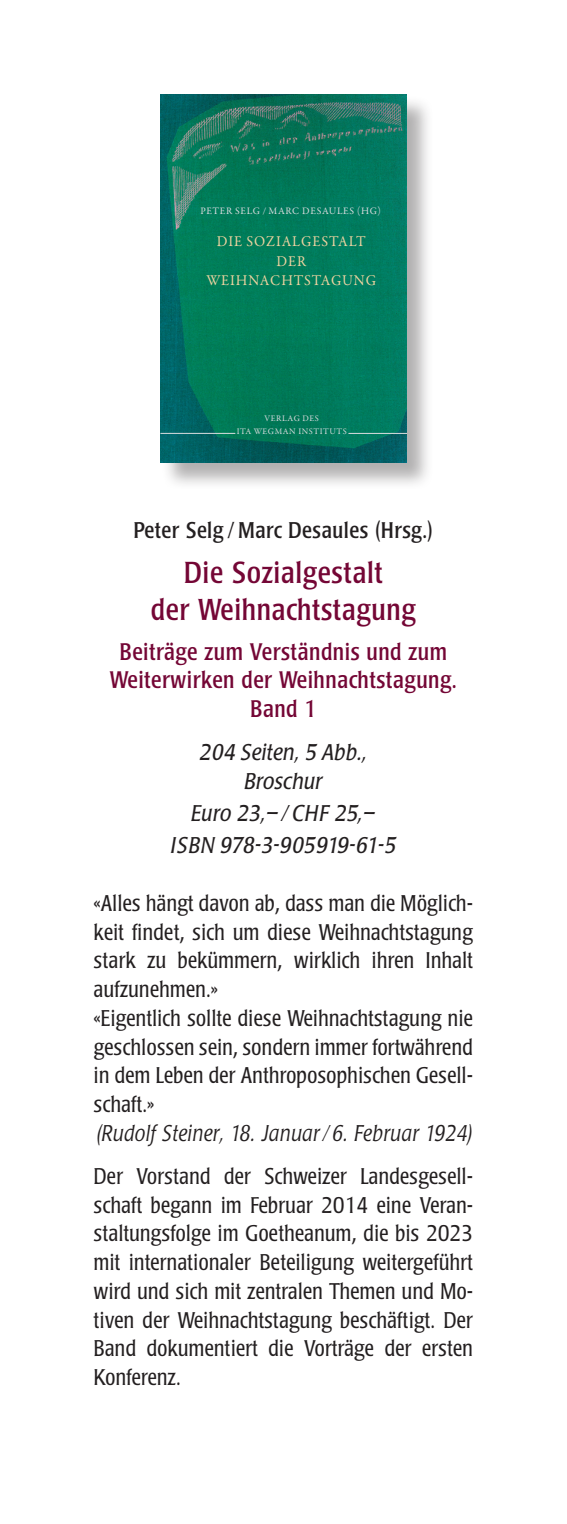
<style>
.page{position:relative;width:567px;height:1524px;background:#fff}
.page>*{position:absolute;margin:0;border:0;box-sizing:border-box;transform-origin:0 0}
.t1{font:condensed 30px/37.5px "Poppl Laudatio";letter-spacing:.02em;color:#740635;text-align:center}
.t2{font:condensed 23.75px/28.8px "Poppl Laudatio";letter-spacing:.02em;color:#740635;text-align:center}
.t3{font:300 condensed 22.5px/28.8px "Poppl Laudatio";letter-spacing:.02em;color:#231f20}
.t4{font:italic 22.5px/28.8px "Poppl Laudatio";letter-spacing:.02em;color:#231f20;text-align:center;scale:.9 1}
.t5{font:italic 300 22.5px "Poppl Laudatio";letter-spacing:.02em;color:#231f20;scale:.86 1}
.t6{font:condensed 22.5px "Poppl Laudatio";letter-spacing:.02em;color:#231f20}
.t7{font:15px/19.2px "Garamond Premr Pro";letter-spacing:.065em;color:#efd3a0;text-align:center;scale:.95 1}
.t8{font:10px "Garamond Premr Pro";letter-spacing:.065em;color:#dcdddf}
.t9{font:8.5px/12.8px "Garamond Premr Pro";letter-spacing:.065em;color:#dcdddf;text-align:center}
</style>
<div class="page">
<div style="left:161px;top:95px;width:273px;height:395px;background:#231f20;opacity:.35"></div>
<img style="left:160px;top:94px;width:246px;height:368px">
<hr style="left:161px;top:433px;width:74px;height:1px;background:#dcdddf">
<hr style="left:349px;top:433px;width:57px;height:1px;background:#dcdddf">
<p class="t8" style="left:200px;top:205px;width:182px">PETER SELG / MARC DESAULES (HG)</p>
<p class="t7" style="left:206px;top:232px;width:180px">DIE SOZIALGESTALT<br>DER<br>WEIHNACHTSTAGUNG</p>
<p class="t9" style="left:237px;top:412px;width:111px">VERLAG DES<br>ITA WEGMAN INSTITUTS</p>
<p class="t6" style="left:133px;top:518px;width:301px">Peter Selg / Marc Desaules (Hrsg.)</p>
<h1 class="t1" style="left:151px;top:554px;width:267px">Die Sozialgestalt<br>der Weihnachtstagung</h1>
<p class="t2" style="left:110px;top:637px;width:349px">Beiträge zum Verständnis und zum<br>Weiterwirken der Weihnachtstagung.<br>Band 1</p>
<p class="t4" style="left:200px;top:738px;width:188px">204 Seiten, 5 Abb.,<br>Broschur</p>
<p class="t4" style="left:171px;top:798px;width:251px;line-height:32.2px">Euro 23,– / CHF 25,–<br>ISBN 978-3-905919-61-5</p>
<p class="t3" style="left:94px;top:889px;width:380px">«Alles hängt davon ab, dass man die Möglich&shy;keit findet, sich um diese Weihnachtstagung stark zu bekümmern, wirklich ihren Inhalt aufzunehmen.»<br>«Eigentlich sollte diese Weihnachtstagung nie geschlossen sein, sondern immer fortwährend in dem Leben der Anthroposophischen Gesell&shy;schaft.»</p>
<p class="t5" style="left:97px;top:1120px;width:438px">(Rudolf Steiner, 18. Januar/ 6. Februar 1924)</p>
<p class="t3" style="left:94px;top:1162px;width:380px;text-align:justify">Der Vorstand der Schweizer Landesgesell&shy;schaft begann im Februar 2014 eine Veran&shy;staltungsfolge im Goetheanum, die bis 2023 mit internationaler Beteiligung weitergeführt wird und sich mit zentralen Themen und Mo&shy;tiven der Weihnachtstagung beschäftigt. Der Band dokumentiert die Vorträge der ersten Konferenz.</p>
</div>
